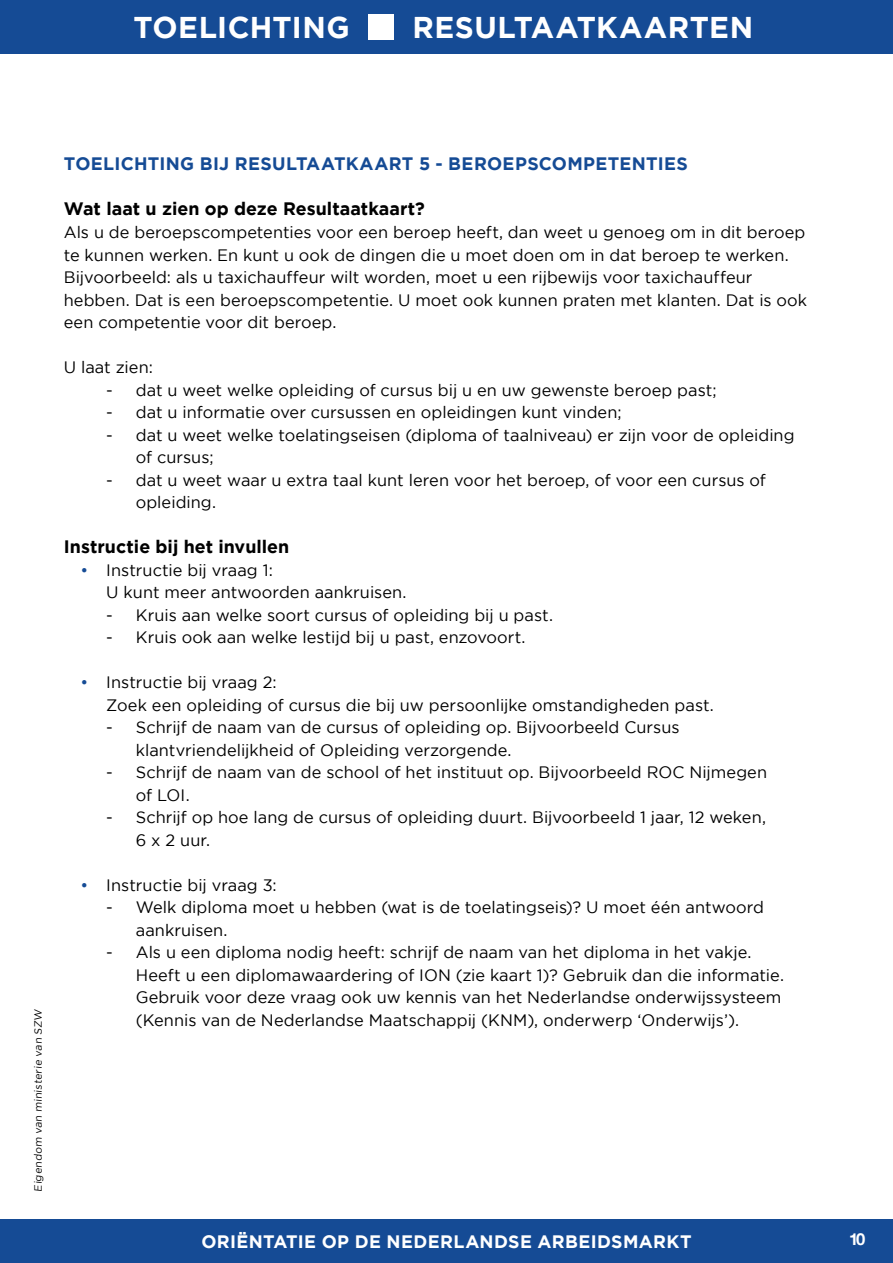
<style>
.page{position:relative;width:893px;height:1263px;background:#fff}
.page>*{position:absolute;margin:0;border:0;box-sizing:border-box;transform-origin:0 0}
.t1{font:700 30px "Gotham";letter-spacing:.015em;color:#fff}
.t2{font:700 18px "Gotham";color:#000}
.t3{font:700 18px "Gotham";letter-spacing:.02em;color:#154b95}
.t4{font:700 18px "Gotham";letter-spacing:.02em;color:#fff}
.t5{font:16.5px/22.5px "Gotham";letter-spacing:.005em;color:#000}
.t6{font:700 16.5px "Helvetica Neue";color:#fff}
.t7{font:10.5px "Gotham";color:#000}
.s1{color:#154b95}
</style>
<div class="page">
<div style="left:0;top:1219px;width:893px;height:44px;background:#154b95"></div>
<div style="left:0;top:0;width:893px;height:54px;background:#154b95"></div>
<div style="left:368px;top:15px;width:25px;height:25px;background:#fff"></div>
<h1 class="t1" style="left:133px;top:10px;width:218px">TOELICHTING</h1>
<h1 class="t1" style="left:412px;top:10px;width:342px">RESULTAATKAARTEN</h1>
<p class="t7" style="left:32px;top:1191px;width:185px;rotate:-90deg">Eigendom van ministerie van SZW</p>
<p class="t3" style="left:64px;top:154px;width:625px">TOELICHTING BIJ RESULTAATKAART 5 - BEROEPSCOMPETENTIES</p>
<p class="t2" style="left:64px;top:199px;width:363px">Wat laat u zien op deze Resultaatkaart?</p>
<p class="t5" style="left:64px;top:221px;width:745px">Als u de beroepscompetenties voor een beroep heeft, dan weet u genoeg om in dit beroep te kunnen werken. En kunt u ook de dingen die u moet doen om in dat beroep te werken.<br>Bijvoorbeeld: als u taxichauffeur wilt worden, moet u een rijbewijs voor taxichauffeur hebben. Dat is een beroepscompetentie. U moet ook kunnen praten met klanten. Dat is ook een competentie voor dit beroep.</p>
<p class="t5" style="left:64px;top:356px;width:91px">U laat zien:</p>
<p class="t5" style="left:106px;top:378px;width:612px">- dat u weet welke opleiding of cursus bij u en uw gewenste beroep past;</p>
<p class="t5" style="left:106px;top:401px;width:517px">- dat u informatie over cursussen en opleidingen kunt vinden;</p>
<p class="t5" style="left:136px;top:423px;width:660px;text-indent:-29px">- dat u weet welke toelatingseisen (diploma of taalniveau) er zijn voor de opleiding of cursus;</p>
<p class="t5" style="left:136px;top:468px;width:632px;text-indent:-29px">- dat u weet waar u extra taal kunt leren voor het beroep, of voor een cursus of opleiding.</p>
<p class="t2" style="left:64px;top:536px;width:227px">Instructie bij het invullen</p>
<p class="t5" style="left:106px;top:558px;width:302px;text-indent:-26px"><span class="s1">•</span> Instructie bij vraag 1:<br>U kunt meer antwoorden aankruisen.</p>
<p class="t5" style="left:106px;top:603px;width:448px">- Kruis aan welke soort cursus of opleiding bij u past.</p>
<p class="t5" style="left:106px;top:626px;width:421px">- Kruis ook aan welke lestijd bij u past, enzovoort.</p>
<p class="t5" style="left:106px;top:671px;width:609px;text-indent:-26px"><span class="s1">•</span> Instructie bij vraag 2:<br>Zoek een opleiding of cursus die bij uw persoonlijke omstandigheden past.</p>
<p class="t5" style="left:136px;top:716px;width:545px;text-indent:-29px">- Schrijf de naam van de cursus of opleiding op. Bijvoorbeeld Cursus klantvriendelijkheid of Opleiding verzorgende.</p>
<p class="t5" style="left:136px;top:761px;width:633px;text-indent:-29px">- Schrijf de naam van de school of het instituut op. Bijvoorbeeld ROC Nijmegen of LOI.</p>
<p class="t5" style="left:136px;top:806px;width:632px;text-indent:-29px">- Schrijf op hoe lang de cursus of opleiding duurt. Bijvoorbeeld 1 jaar, 12 weken,<br>6 x 2 uur.</p>
<p class="t5" style="left:81px;top:873px;width:198px"><span class="s1">•</span> Instructie bij vraag 3:</p>
<p class="t5" style="left:136px;top:896px;width:630px;text-indent:-29px">- Welk diploma moet u hebben (wat is de toelatingseis)? U moet één antwoord aankruisen.</p>
<p class="t5" style="left:136px;top:941px;width:650px;text-indent:-29px">- Als u een diploma nodig heeft: schrijf de naam van het diploma in het vakje.<br>Heeft u een diplomawaardering of ION (zie kaart 1)? Gebruik dan die informatie.<br>Gebruik voor deze vraag ook uw kennis van het Nederlandse onderwijssysteem (Kennis van de Nederlandse Maatschappij (KNM), onderwerp ‘Onderwijs’).</p>
<p class="t4" style="left:201px;top:1231px;width:492px">ORIËNTATIE OP DE NEDERLANDSE ARBEIDSMARKT</p>
<p class="t6" style="left:849px;top:1228px;width:18px">10</p>
</div>
